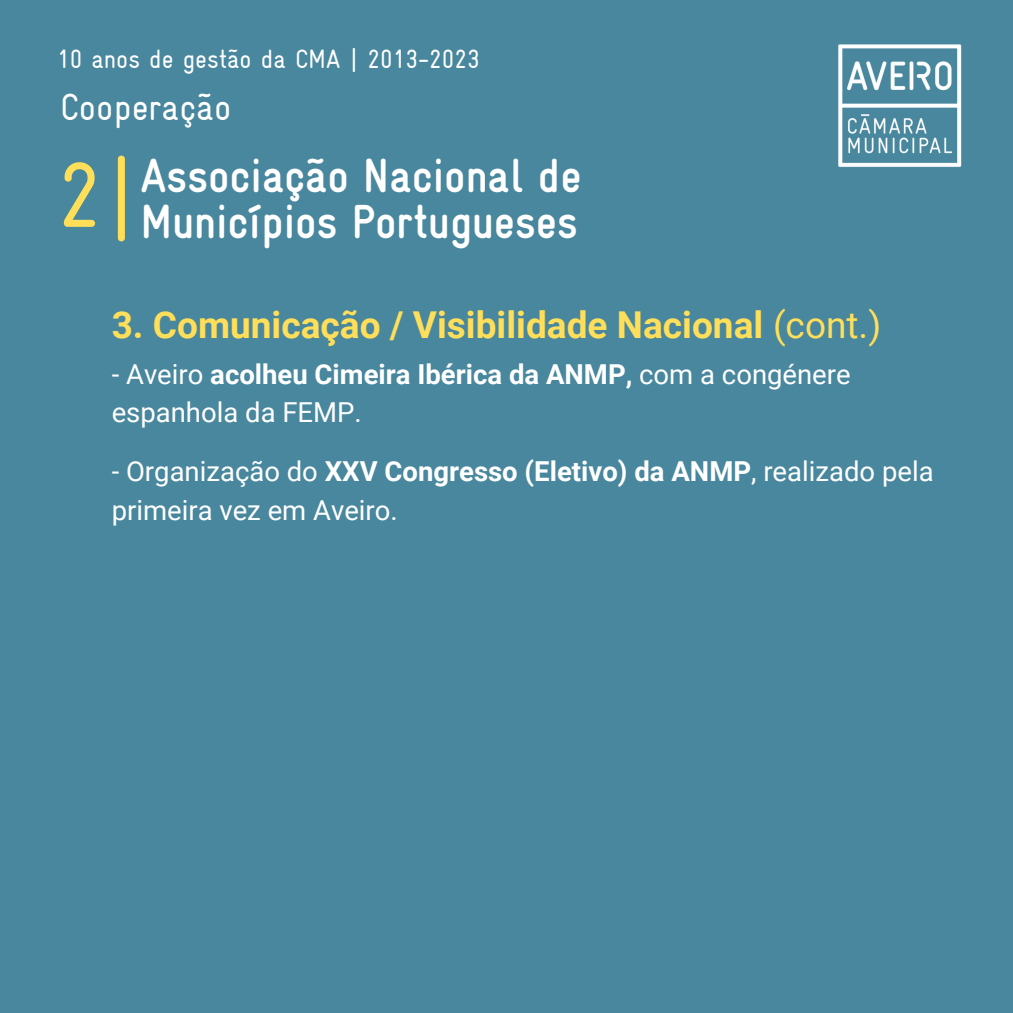
<style>
.page{position:relative;width:1013px;height:1013px;background:#fff}
.page>*{position:absolute;margin:0;border:0;box-sizing:border-box;transform-origin:0 0}
.t1{font:92.75px "Gravur Condensed";color:#ffde59}
.t2{font:700 47.88px "Gravur Condensed";color:#fff}
.t3{font:37.5px "Gravur Condensed";color:#fff}
.t4{font:700 37px "Roboto";color:#ffde59}
.t5{font:27.5px/38.5px "Roboto";color:#fff}
.t6{font:26.25px "Gravur Condensed";color:#fff}
.s1{font-weight:400}
.s2{font-weight:700}
</style>
<div class="page">
<div style="left:0;top:0;width:1012px;height:1012px;background:#48879d"></div>
<img style="left:838px;top:44px;width:124px;height:123px">
<h1 class="t6" style="left:57px;top:44px;width:424px">10 anos de gestão da CMA | 2013-2023</h1>
<h3 class="t3" style="left:60px;top:86px;width:173px">Cooperação</h3>
<p class="t1" style="left:57px;top:143px;width:82px">2|</p>
<h2 class="t2" style="left:140px;top:156px;width:442px">Associação Nacional de</h2>
<h2 class="t2" style="left:140px;top:202px;width:439px">Municípios Portugueses</h2>
<h3 class="t4" style="left:112px;top:304px;width:771px">3. Comunicação / Visibilidade Nacional <span class="s1">(cont.)</span></h3>
<p class="t5" style="left:112px;top:355px;width:740px">- Aveiro <span class="s2">acolheu Cimeira Ibérica da ANMP,</span> com a congénere espanhola da FEMP.</p>
<p class="t5" style="left:112px;top:452px;width:823px">- Organização do <span class="s2">XXV Congresso (Eletivo) da ANMP</span>, realizado pela primeira vez em Aveiro.</p>
</div>
